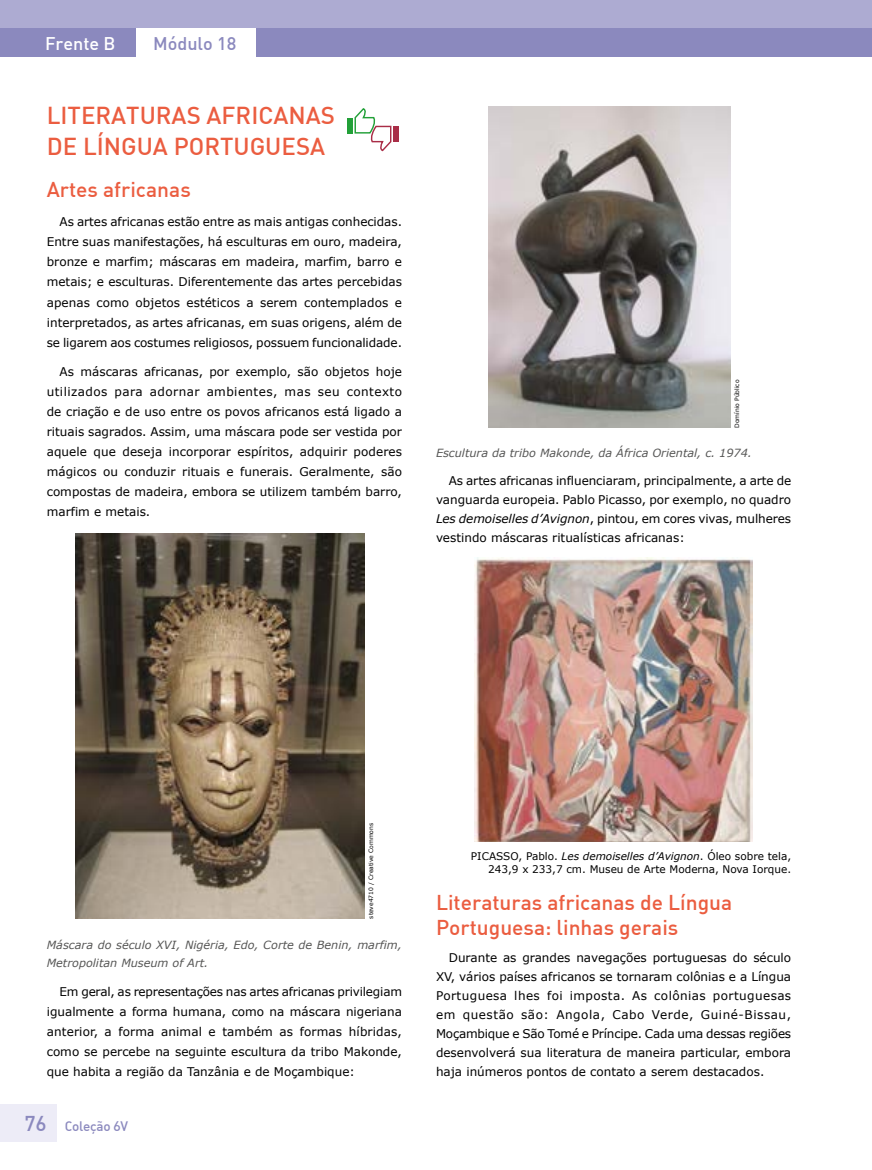
<style>
.page{position:relative;width:872px;height:1170px;background:#fff}
.page>*{position:absolute;margin:0;border:0;box-sizing:border-box;transform-origin:0 0}
.t1{font:500 24px/31.3px "DIN";color:#eb5d40}
.t2{font:500 21px/24.3px "DIN";color:#eb5d40}
.t3{font:500 18px "DIN";color:#8b89be}
.t4{font:500 18px "DIN";color:#fff}
.t5{font:500 13.5px "DIN Alternate";letter-spacing:-.02em;color:#8b89be}
.t6{font:12px/20.1px "Verdana";color:#000;text-align:justify}
.t7{font:italic 11.25px/17.9px "Verdana";color:#575756}
.t8{font:10.5px/13.8px "Verdana";color:#000;text-align:right}
.t9{font:6px "Verdana";color:#000}
.s1{font-style:italic}
.s2{font-family:"DIN";font-size:21px}
</style>
<div class="page">
<div style="left:0;top:28px;width:136px;height:28px;background:#8b89be"></div>
<div style="left:256px;top:28px;width:616px;height:28px;background:#8b89be"></div>
<div style="left:0;top:0;width:872px;height:28px;background:#adabd2"></div>
<div style="left:0;top:1104px;width:57px;height:37px;background:#edecf7"></div>
<img style="left:75px;top:533px;width:289px;height:385px">
<div style="left:347px;top:118px;width:6px;height:15px;background:#22a038"></div>
<svg style="left:354px;top:109px;width:38px;height:42px"></svg>
<div style="left:393px;top:126px;width:6px;height:15px;background:#a92d47"></div>
<img style="left:488px;top:106px;width:242px;height:322px">
<img style="left:475px;top:557px;width:277px;height:284px">
<h3 class="t4" style="left:45px;top:32px;width:72px">Frente B</h3>
<h3 class="t3" style="left:153px;top:32px;width:85px">Módulo 18</h3>
<h1 class="t1" style="left:47px;top:98px;width:290px">LITERATURAS AFRICANAS<br>DE LÍNGUA PORTUGUESA</h1>
<h2 class="t2" style="left:47px;top:177px;width:145px">Artes africanas</h2>
<p class="t6" style="left:47px;top:211px;width:357px;text-indent:13px">As artes africanas estão entre as mais antigas conhecidas.<br>Entre suas manifestações, há esculturas em ouro, madeira, bronze e marfim; máscaras em madeira, marfim, barro e metais; e esculturas. Diferentemente das artes percebidas apenas como objetos estéticos a serem contemplados e interpretados, as artes africanas, em suas origens, além de se ligarem aos costumes religiosos, possuem funcionalidade.</p>
<p class="t6" style="left:47px;top:361px;width:357px;text-indent:13px">As máscaras africanas, por exemplo, são objetos hoje utilizados para adornar ambientes, mas seu contexto de criação e de uso entre os povos africanos está ligado a rituais sagrados. Assim, uma máscara pode ser vestida por aquele que deseja incorporar espíritos, adquirir poderes mágicos ou conduzir rituais e funerais. Geralmente, são compostas de madeira, embora se utilizem também barro, marfim e metais.</p>
<p class="t9" style="left:733px;top:428px;width:50px;rotate:-90deg">Domínio Público</p>
<p class="t7" style="left:436px;top:444px;width:317px">Escultura da tribo Makonde, da África Oriental, c. 1974.</p>
<p class="t6" style="left:436px;top:471px;width:357px;line-height:19px;text-indent:13px">As artes africanas influenciaram, principalmente, a arte de vanguarda europeia. Pablo Picasso, por exemplo, no quadro <span class="s1">Les demoiselles d’Avignon</span>, pintou, em cores vivas, mulheres vestindo máscaras ritualísticas africanas:</p>
<p class="t9" style="left:367px;top:918px;width:97px;rotate:-90deg">steve4710 / Creative Commons</p>
<p class="t7" style="left:47px;top:936px;width:357px">Máscara do século XVI, Nigéria, Edo, Corte de Benin, marfim,<br>Metropolitan Museum of Art.</p>
<p class="t6" style="left:47px;top:981px;width:357px;text-indent:13px">Em geral, as representações nas artes africanas privilegiam igualmente a forma humana, como na máscara nigeriana anterior, a forma animal e também as formas híbridas, como se percebe na seguinte escultura da tribo Makonde, que habita a região da Tanzânia e de Moçambique:</p>
<p class="t5" style="left:24px;top:1117px;width:105px"><span class="s2">76</span> Coleção 6V</p>
<p class="t8" style="left:471px;top:848px;width:322px">PICASSO, Pablo. <span class="s1">Les demoiselles d’Avignon</span>. Óleo sobre tela,<br>243,9 x 233,7 cm. Museu de Arte Moderna, Nova Iorque.</p>
<h2 class="t2" style="left:436px;top:890px;width:298px">Literaturas africanas de Língua<br>Portuguesa: linhas gerais</h2>
<p class="t6" style="left:436px;top:948px;width:357px;line-height:19px;text-indent:13px">Durante as grandes navegações portuguesas do século XV, vários países africanos se tornaram colônias e a Língua Portuguesa lhes foi imposta. As colônias portuguesas em questão são: Angola, Cabo Verde, Guiné-Bissau, Moçambique e São Tomé e Príncipe. Cada uma dessas regiões desenvolverá sua literatura de maneira particular, embora haja inúmeros pontos de contato a serem destacados.</p>
</div>
